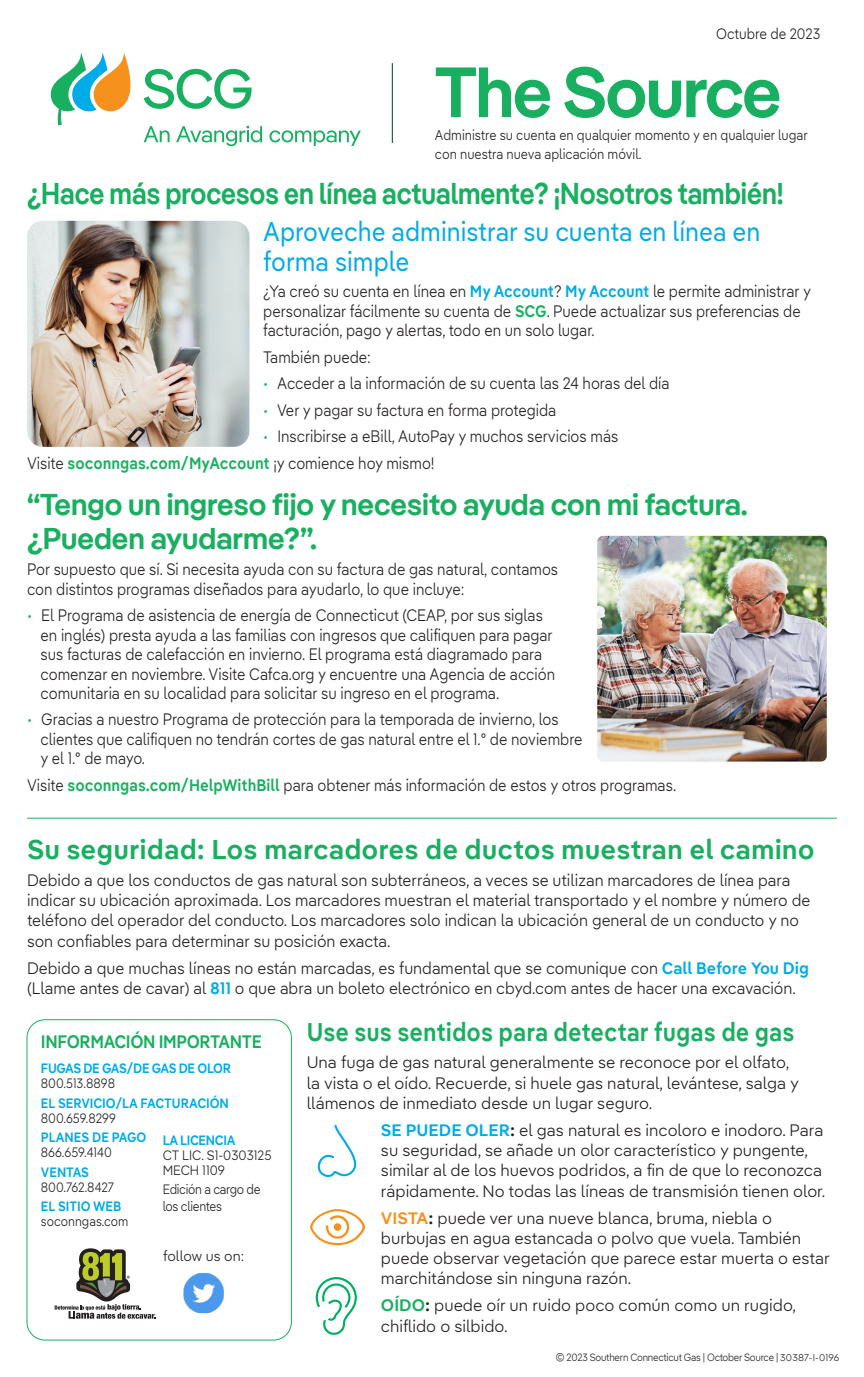
<style>
.page{position:relative;width:864px;height:1377px;background:#fff}
.page>*{position:absolute;margin:0;border:0;box-sizing:border-box;transform-origin:0 0}
.t1{font:700 70.95px "Iber Pangea Sm";letter-spacing:-.02em;color:#18b060}
.t2{font:700 30px/34.5px "Iber Pangea Sm";color:#18b060}
.t3{font:700 30px "Iber Pangea Sm";color:#18b060;scale:.9 1}
.t4{font:700 27px "Iber Pangea Text Sm";color:#18b060}
.t5{font:27px/30px "Iber Pangea Text";color:#00abe7;scale:.9 1}
.t6{font:700 25.5px "Iber Pangea Text Sm";color:#18b060;scale:.9 1}
.t7{font:700 18px "Iber Pangea Text Sm";letter-spacing:-.02em;color:#18b060;scale:.9 1}
.t8{font:300 16.5px/19.5px "Iber Pangea Text";color:#231f20;scale:.9 1}
.t9{font:300 16.5px/20.2px "Iber Pangea Text";color:#231f20}
.t10{font:300 16.5px/20.2px "Iber Pangea Text";color:#231f20;scale:.96 1}
.t11{font:300 15px "Iber Pangea Text";color:#231f20;scale:.9 1}
.t12{font:300 14.1px/19.4px "Iber Pangea Text";color:#231f20;scale:.9 1}
.t13{font:300 14.1px "Iber Pangea Text";color:#231f20}
.t14{font:300 13.5px "Iber Pangea Text";color:#231f20;scale:.9 1}
.t15{font:700 13.5px "Iber Pangea Text Sm";letter-spacing:-.005em;color:#00abe7;scale:.9 1}
.t16{font:300 13.5px/16.5px "Iber Pangea Text";letter-spacing:-.025em;color:#231f20;scale:.9 1}
.t17{font:300 13.5px/15px "Iber Pangea Text";color:#231f20;scale:.94 1}
.t18{font:700 13.5px "Iber Pangea Text Sm";letter-spacing:-.04em;color:#00abe7;scale:.9 1}
.t19{font:700 13.5px "Iber Pangea Text Sm";letter-spacing:-.025em;color:#00abe7;scale:.9 1}
.t20{font:300 10.5px "Iber Pangea Text";letter-spacing:-.025em;color:#231f20;scale:.92 1}
.s1{font-family:"Iber Pangea Text Sm";font-weight:700;color:#00abe7}
.s2{font-family:"Iber Pangea Text Sm";font-weight:700;color:#18b060}
.s3{color:#18b060}
.s4{font-family:"Iber Pangea Text Sm";font-weight:700}
.s5{font-family:"Iber Pangea Text Sm";font-weight:700;color:#f6911e}
.s6{font-size:9.75px}
</style>
<div class="page">
<div style="left:27px;top:1020px;width:265px;height:320px;border:1px solid #18b060;border-radius:18px"></div>
<svg style="left:51px;top:52px;width:211px;height:94px"></svg>
<svg style="left:269px;top:130px;width:92px;height:16px"></svg>
<hr style="left:392px;top:63px;width:1px;height:80px;background:#003f22">
<svg style="left:55px;top:1248px;width:100px;height:71px"></svg>
<img style="left:183px;top:1272px;width:41px;height:42px">
<svg style="left:317px;top:1124px;width:40px;height:54px"></svg>
<svg style="left:315px;top:1277px;width:42px;height:58px"></svg>
<svg style="left:310px;top:1209px;width:55px;height:36px"></svg>
<div style="left:328px;top:1218px;width:19px;height:18px;background:#fff;border-radius:50%"></div>
<div style="left:334px;top:1223px;width:7px;height:8px;background:#f6911e;border-radius:50%"></div>
<img style="left:27px;top:221px;width:222px;height:226px">
<img style="left:597px;top:536px;width:230px;height:226px">
<hr style="left:27px;top:818px;width:810px;height:1px;background:#18b060">
<p class="t11" style="left:716px;top:22px;width:117px">Octubre de 2023</p>
<h1 class="t1" style="left:435px;top:41px;width:348px">The Source</h1>
<p class="t12" style="left:435px;top:125px;width:416px">Administre su cuenta en qualquier momento y en qualquier lugar con nuestra nueva aplicación móvil.</p>
<h2 class="t3" style="left:27px;top:172px;width:842px">¿Hace más procesos en línea actualmente? ¡Nosotros también!</h2>
<h3 class="t5" style="left:263px;top:215px;width:554px">Aproveche administrar su cuenta en línea en forma simple</h3>
<p class="t8" style="left:263px;top:281px;width:610px">¿Ya creó su cuenta en línea en <span class="s1">My Account</span>? <span class="s1">My Account</span> le permite administrar y personalizar fácilmente su cuenta de <span class="s2">SCG</span>. Puede actualizar sus preferencias de facturación, pago y alertas, todo en un solo lugar.</p>
<p class="t8" style="left:263px;top:346px;width:121px">También puede:</p>
<p class="t8" style="left:263px;top:373px;width:453px"><span class="s3">•</span> Acceder a la información de su cuenta las 24 horas del día</p>
<p class="t8" style="left:263px;top:400px;width:327px"><span class="s3">•</span> Ver y pagar su factura en forma protegida</p>
<p class="t8" style="left:27px;top:423px;width:659px;line-height:26.5px;text-indent:236px"><span class="s3">•</span> Inscribirse a eBill, AutoPay y muchos servicios más<br>Visite <span class="s2">soconngas.com/MyAccount</span> ¡y comience hoy mismo!</p>
<h2 class="t2" style="left:27px;top:486px;width:722px">“Tengo un ingreso fijo y necesito ayuda con mi factura. ¿Pueden ayudarme?”.</h2>
<p class="t8" style="left:27px;top:559px;width:592px">Por supuesto que sí. Si necesita ayuda con su factura de gas natural, contamos con distintos programas diseñados para ayudarlo, lo que incluye:</p>
<p class="t8" style="left:40px;top:605px;width:573px;text-indent:-13px"><span class="s3">•</span> El Programa de asistencia de energía de Connecticut (CEAP, por sus siglas en inglés) presta ayuda a las familias con ingresos que califiquen para pagar sus facturas de calefacción en invierno. El programa está diagramado para comenzar en noviembre. Visite Cafca.org y encuentre una Agencia de acción comunitaria en su localidad para solicitar su ingreso en el programa.</p>
<p class="t8" style="left:40px;top:709px;width:604px;text-indent:-13px"><span class="s3">•</span> Gracias a nuestro Programa de protección para la temporada de invierno, los clientes que califiquen no tendrán cortes de gas natural entre el 1.º de noviembre y el 1.º de mayo.</p>
<p class="t8" style="left:27px;top:774px;width:723px">Visite <span class="s2">soconngas.com/HelpWithBill</span> para obtener más información de estos y otros programas.</p>
<h3 class="t4" style="left:27px;top:829px;width:789px">Su seguridad: Los marcadores de ductos muestran el camino</h3>
<p class="t10" style="left:27px;top:869px;width:818px">Debido a que los conductos de gas natural son subterráneos, a veces se utilizan marcadores de línea para indicar su ubicación aproximada. Los marcadores muestran el material transportado y el nombre y número de teléfono del operador del conducto. Los marcadores solo indican la ubicación general de un conducto y no son confiables para determinar su posición exacta.</p>
<p class="t10" style="left:27px;top:957px;width:816px">Debido a que muchas líneas no están marcadas, es fundamental que se comunique con <span class="s1">Call Before You Dig </span>(Llame antes de cavar) al <span class="s1">811</span> o que abra un boleto electrónico en cbyd.com antes de hacer una excavación.</p>
<p class="t7" style="left:41px;top:1028px;width:247px">INFORMACIÓN IMPORTANTE</p>
<p class="t18" style="left:41px;top:1058px;width:213px">FUGAS DE GAS/DE GAS DE OLOR</p>
<p class="t14" style="left:41px;top:1073px;width:84px">800.513.8898</p>
<p class="t15" style="left:41px;top:1092px;width:210px">EL SERVICIO/LA FACTURACIÓN</p>
<p class="t14" style="left:41px;top:1108px;width:85px">800.659.8299</p>
<p class="t15" style="left:41px;top:1127px;width:119px">PLANES DE PAGO</p>
<p class="t14" style="left:41px;top:1142px;width:80px">866.659.4140</p>
<p class="t15" style="left:41px;top:1162px;width:55px">VENTAS</p>
<p class="t14" style="left:41px;top:1177px;width:83px">800.762.8427</p>
<p class="t15" style="left:41px;top:1196px;width:91px">EL SITIO WEB</p>
<p class="t14" style="left:41px;top:1211px;width:99px">soconngas.com</p>
<p class="t19" style="left:163px;top:1129px;width:82px">LA LICENCIA</p>
<p class="t17" style="left:163px;top:1147px;width:117px">CT LIC. S1-0303125<br>MECH 1109</p>
<p class="t16" style="left:163px;top:1181px;width:110px">Edición a cargo de los clientes</p>
<p class="t13" style="left:163px;top:1245px;width:83px">follow us on:</p>
<h3 class="t6" style="left:307px;top:1013px;width:544px">Use sus sentidos para detectar fugas de gas</h3>
<p class="t9" style="left:307px;top:1052px;width:494px">Una fuga de gas natural generalmente se reconoce por el olfato, la vista o el oído. Recuerde, si huele gas natural, levántese, salga y llámenos de inmediato desde un lugar seguro.</p>
<p class="t9" style="left:381px;top:1119px;width:446px"><span class="s1">SE PUEDE OLER</span><span class="s4">:</span> el gas natural es incoloro e inodoro. Para su seguridad, se añade un olor característico y pungente, similar al de los huevos podridos, a fin de que lo reconozca rápidamente. No todas las líneas de transmisión tienen olor.</p>
<p class="t9" style="left:381px;top:1207px;width:450px"><span class="s5">VISTA</span><span class="s4">:</span> puede ver una nueve blanca, bruma, niebla o burbujas en agua estancada o polvo que vuela. También puede observar vegetación que parece estar muerta o estar marchitándose sin ninguna razón.</p>
<p class="t9" style="left:381px;top:1294px;width:417px"><span class="s2">OÍDO</span><span class="s4">:</span> puede oír un ruido poco común como un rugido, chiflido o silbido.</p>
<p class="t20" style="left:556px;top:1349px;width:310px">© 2023 Southern Connecticut Gas | October Source | <span class="s6">30387-I-0196</span></p>
</div>
